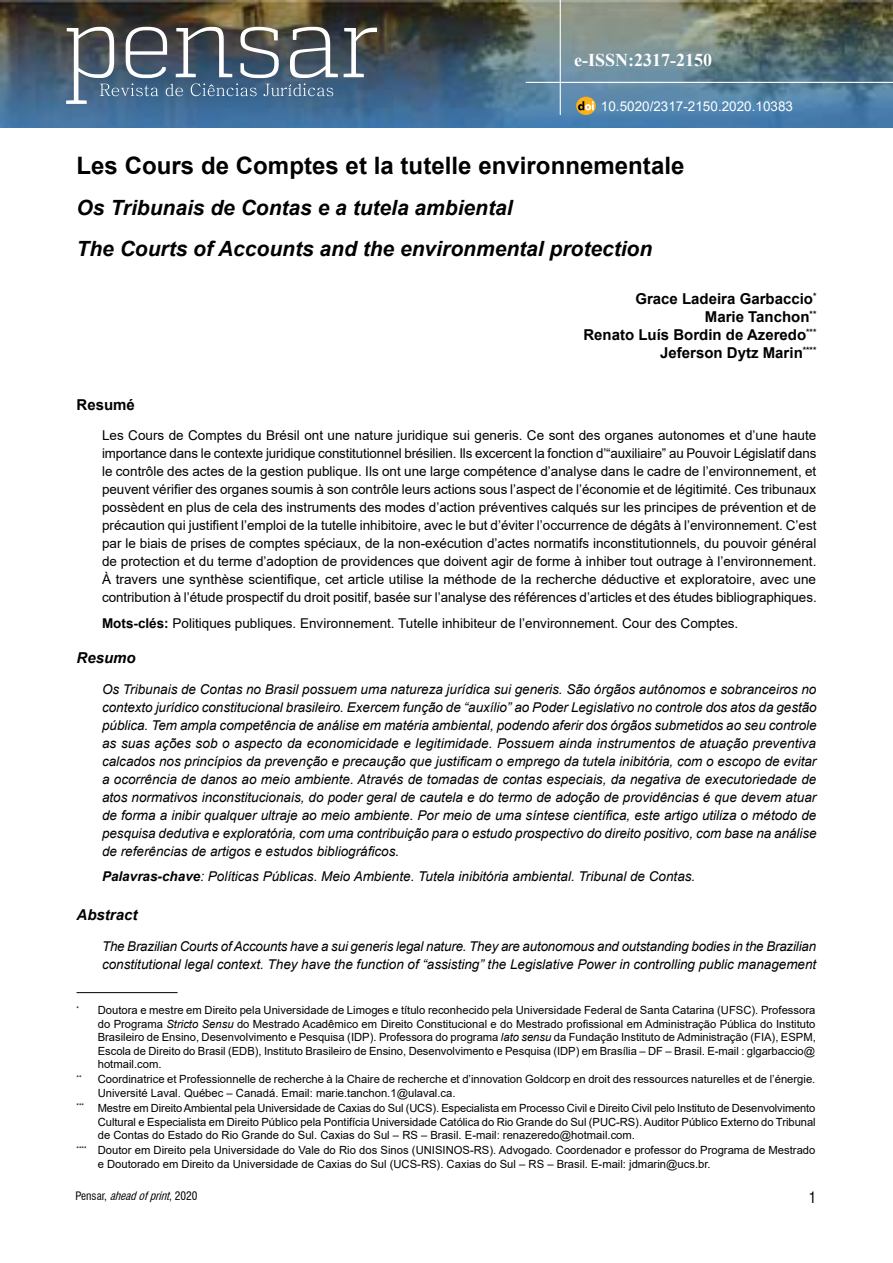
<style>
.page{position:relative;width:893px;height:1263px;background:#fff}
.page>*{position:absolute;margin:0;border:0;box-sizing:border-box;transform-origin:0 0}
.t1{font:700 24px "Arial";color:#000}
.t2{font:italic 700 21px/41px "Arial";color:#000}
.t3{font:700 18px "Times New Roman";color:#fff}
.t4{font:700 15px/18px "Arial";color:#000;text-align:right}
.t5{font:italic 700 15px "Arial";color:#000}
.t6{font:condensed 15px "Swiss 721 BT";color:#000}
.t7{font:italic 13.5px/18px "Arial";color:#000;text-align:justify}
.t8{font:13.5px/18px "Arial";color:#000;text-align:justify}
.t9{font:13.5px "Arial";color:#fff}
.t10{font:condensed 11.4px "Swiss 721 BT";color:#000}
.t11{font:11.25px/13.5px "Arial";color:#000;text-align:justify}
.t12{font:6.6px "Arial";color:#000}
.s1{font-weight:700}
.s2{font-style:italic}
</style>
<div class="page">
<img style="left:0;top:0;width:893px;height:127px">
<hr style="left:560px;top:0;width:1px;height:115px;background:#fff">
<hr style="left:526px;top:82px;width:367px;height:1px;background:#fff">
<svg style="left:66px;top:27px;width:311px;height:77px;background:#627282"></svg>
<svg style="left:576px;top:97px;width:20px;height:18px"></svg>
<svg style="left:578px;top:101px;width:16px;height:9px"></svg>
<hr style="left:77px;top:992px;width:101px;height:1px;background:#000">
<h3 class="t3" style="left:574px;top:47px;width:139px">e-ISSN:2317-2150</h3>
<p class="t9" style="left:601px;top:97px;width:194px">10.5020/2317-2150.2020.10383</p>
<h1 class="t1" style="left:77px;top:148px;width:609px">Les Cours de Comptes et la tutelle environnementale</h1>
<h2 class="t2" style="left:77px;top:188px;width:577px">Os Tribunais de Contas e a tutela ambiental<br>The Courts of Accounts and the environmental protection</h2>
<h3 class="t4" style="left:583px;top:289px;width:235px">Grace Ladeira Garbaccio<sup>*<br></sup>Marie Tanchon<sup>**<br></sup>Renato Luís Bordin de Azeredo<sup>***<br></sup>Jeferson Dytz Marin<sup>****</sup></h3>
<h3 class="t4" style="left:77px;top:395px;width:60px">Resumé</h3>
<p class="t8" style="left:102px;top:426px;width:716px">Les Cours de Comptes du Brésil ont une nature juridique sui generis. Ce sont des organes autonomes et d’une haute importance dans le contexte juridique constitutionnel brésilien. Ils excercent la fonction d’“auxiliaire” au Pouvoir Législatif dans le contrôle des actes de la gestion publique. Ils ont une large compétence d’analyse dans le cadre de l’environnement, et peuvent vérifier des organes soumis à son contrôle leurs actions sous l’aspect de l’économie et de légitimité. Ces tribunaux possèdent en plus de cela des instruments des modes d’action préventives calqués sur les principes de prévention et de précaution qui justifient l’emploi de la tutelle inhibitoire, avec le but d’éviter l’occurrence de dégâts à l’environnement. C’est par le biais de prises de comptes spéciaux, de la non-exécution d’actes normatifs inconstitutionnels, du pouvoir général de protection et du terme d’adoption de providences que doivent agir de forme à inhiber tout outrage à l’environnement.<br>À travers une synthèse scientifique, cet article utilise la méthode de la recherche déductive et exploratoire, avec une contribution à l’étude prospectif du droit positif, basée sur l’analyse des références d’articles et des études bibliographiques.</p>
<p class="t8" style="left:102px;top:614px;width:638px"><span class="s1">Mots-clés:</span> Politiques publiques. Environnement. Tutelle inhibiteur de l’environnement. Cour des Comptes.</p>
<h3 class="t5" style="left:77px;top:647px;width:61px">Resumo</h3>
<p class="t7" style="left:102px;top:680px;width:716px">Os Tribunais de Contas no Brasil possuem uma natureza jurídica sui generis. São órgãos autônomos e sobranceiros no contexto jurídico constitucional brasileiro. Exercem função de “auxílio” ao Poder Legislativo no controle dos atos da gestão pública. Tem ampla competência de análise em matéria ambiental, podendo aferir dos órgãos submetidos ao seu controle as suas ações sob o aspecto da economicidade e legitimidade. Possuem ainda instrumentos de atuação preventiva calcados nos princípios da prevenção e precaução que justificam o emprego da tutela inibitória, com o escopo de evitar a ocorrência de danos ao meio ambiente. Através de tomadas de contas especiais, da negativa de executoriedade de atos normativos inconstitucionais, do poder geral de cautela e do termo de adoção de providências é que devem atuar de forma a inibir qualquer ultraje ao meio ambiente. Por meio de uma síntese científica, este artigo utiliza o método de pesquisa dedutiva e exploratória, com uma contribuição para o estudo prospectivo do direito positivo, com base na análise de referências de artigos e estudos bibliográficos.</p>
<p class="t7" style="left:102px;top:867px;width:595px"><span class="s1">Palavras-chave</span>: Políticas Públicas. Meio Ambiente. Tutela inibitória ambiental. Tribunal de Contas.</p>
<h3 class="t5" style="left:77px;top:905px;width:62px">Abstract</h3>
<p class="t7" style="left:102px;top:937px;width:716px">The Brazilian Courts of Accounts have a sui generis legal nature. They are autonomous and outstanding bodies in the Brazilian constitutional legal context. They have the function of “assisting” the Legislative Power in controlling public management</p>
<p class="t11" style="left:98px;top:1003px;width:719px;text-indent:-21px"><sup>*</sup> Doutora e mestre em Direito pela Universidade de Limoges e título reconhecido pela Universidade Federal de Santa Catarina (UFSC). Professora do Programa <span class="s2">Stricto Sensu</span> do Mestrado Acadêmico em Direito Constitucional e do Mestrado profissional em Administração Pública do Instituto Brasileiro de Ensino, Desenvolvimento e Pesquisa (IDP). Professora do programa <span class="s2">lato sensu</span> da Fundação Instituto de Administração (FIA), ESPM, Escola de Direito do Brasil (EDB), Instituto Brasileiro de Ensino, Desenvolvimento e Pesquisa (IDP) em Brasília – DF – Brasil. E-mail : glgarbaccio@ hotmail.com.</p>
<p class="t12" style="left:77px;top:1073px;width:7px">**</p>
<p class="t11" style="left:98px;top:1073px;width:719px">Coordinatrice et Professionnelle de recherche à la Chaire de recherche et d’innovation Goldcorp en droit des ressources naturelles et de l’énergie.<br>Université Laval. Québec – Canadá. Email: marie.tanchon.1@ulaval.ca.</p>
<p class="t11" style="left:98px;top:1101px;width:719px;text-indent:-21px"><sup>***</sup> Mestre em Direito Ambiental pela Universidade de Caxias do Sul (UCS). Especialista em Processo Civil e Direito Civil pelo Instituto de Desenvolvimento Cultural e Especialista em Direito Público pela Pontifícia Universidade Católica do Rio Grande do Sul (PUC-RS). Auditor Público Externo do Tribunal de Contas do Estado do Rio Grande do Sul. Caxias do Sul – RS – Brasil. E-mail: renazeredo@hotmail.com.</p>
<p class="t11" style="left:98px;top:1143px;width:719px;text-indent:-21px"><sup>****</sup> Doutor em Direito pela Universidade do Vale do Rio dos Sinos (UNISINOS-RS). Advogado. Coordenador e professor do Programa de Mestrado e Doutorado em Direito da Universidade de Caxias do Sul (UCS-RS). Caxias do Sul – RS – Brasil. E-mail: jdmarin@ucs.br.</p>
<p class="t10" style="left:76px;top:1189px;width:123px">P e n s a r , <span class="s2">aheadofprint</span>, 2 0 2 0</p>
<h3 class="t6" style="left:809px;top:1189px;width:9px">1</h3>
</div>
